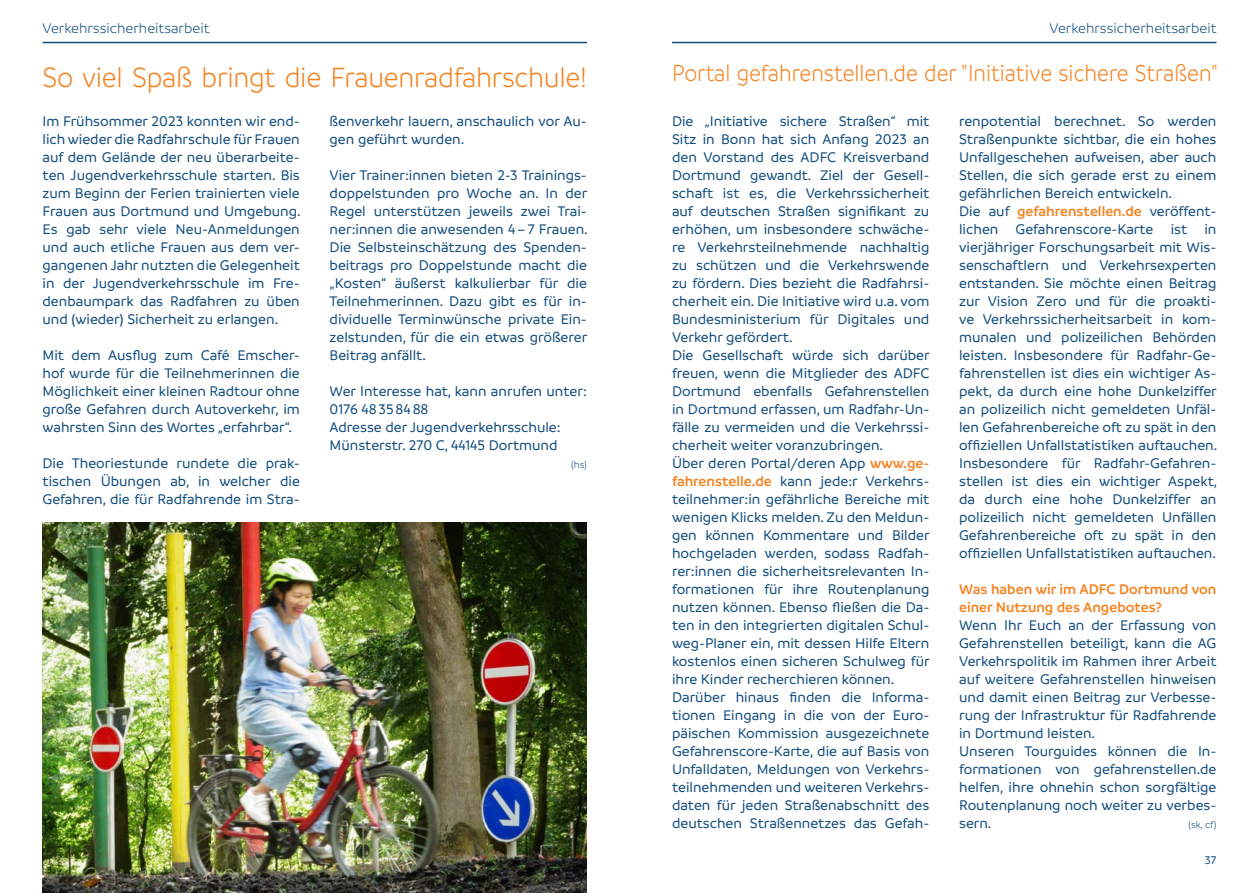
<style>
.page{position:relative;width:1259px;height:893px;background:#fff}
.page>*{position:absolute;margin:0;border:0;box-sizing:border-box;transform-origin:0 0}
.Überschriften_groß{font:300 30px "Branding";letter-spacing:-.01em;color:#f58220;scale:.95 1}
.Überschriften_groß-2{font:300 24.75px "Branding";color:#f58220;scale:.91 1}
.Fließtext{font:500 15px/18px "Branding";color:#134d7e;text-align:justify}
.Fließtext-2{font:600 15px/18px "Branding";color:#f58220}
.Fließtext-3{font:300 15px "Branding";color:#134d7e}
.t1{font:500 12px "Branding";color:#134d7e}
.Fließtext-4{font:300 10.5px "Branding";color:#134d7e}
.Bild_Unterschriften{font:300 10.5px "Branding";color:#134d7e}
.s1{font-weight:600;color:#f58220}
</style>
<div class="page">
<hr style="left:672px;top:42px;width:544px;height:1px;background:#134d7e">
<hr style="left:43px;top:42px;width:544px;height:1px;background:#134d7e">
<img style="left:43px;top:522px;width:544px;height:371px">
<p class="Fließtext-3" style="left:43px;top:21px;width:168px">Verkehrssicherheitsarbeit</p>
<p class="Überschriften_groß" style="left:43px;top:62px;width:574px">So viel Spaß bringt die Frauenradfahrschule!</p>
<p class="Fließtext" style="left:330px;top:112px;width:259px">ßenverkehr lauern, anschaulich vor Au&shy;gen geführt wurden.</p>
<p class="Fließtext" style="left:330px;top:166px;width:260px">Vier Trainer:innen bieten 2-3 Trainings&shy;doppelstunden pro Woche an. In der Regel unterstützen jeweils zwei Trai&shy;ner:innen die anwesenden 4–7 Frauen.<br>Die Selbsteinschätzung des Spenden&shy;beitrags pro Doppelstunde macht die „Kosten“ äußerst kalkulierbar für die Teilnehmerinnen. Dazu gibt es für in&shy;dividuelle Terminwünsche private Ein&shy;zelstunden, für die ein etwas größerer Beitrag anfällt.</p>
<p class="Fließtext" style="left:330px;top:382px;width:259px">Wer Interesse hat, kann anrufen unter:<br>0176 48358488</p>
<p class="Fließtext" style="left:330px;top:418px;width:233px">Adresse der Jugendverkehrsschule:</p>
<p class="Fließtext" style="left:330px;top:436px;width:229px">Münsterstr. 270 C, 44145 Dortmund</p>
<p class="Bild_Unterschriften" style="left:571px;top:459px;width:17px">(hs)</p>
<p class="Fließtext" style="left:43px;top:112px;width:260px">Im Frühsommer 2023 konnten wir end&shy;lich wieder die Radfahrschule für Frauen auf dem Gelände der neu überarbeite&shy;ten Jugendverkehrsschule starten. Bis zum Beginn der Ferien trainierten viele Frauen aus Dortmund und Umgebung.<br>Es gab sehr viele Neu-Anmeldungen und auch etliche Frauen aus dem ver&shy;gangenen Jahr nutzten die Gelegenheit in der Jugendverkehrsschule im Fre&shy;denbaumpark das Radfahren zu üben und (wieder) Sicherheit zu erlangen.</p>
<p class="Fließtext" style="left:43px;top:346px;width:259px">Mit dem Ausflug zum Café Emscher&shy;hof wurde für die Teilnehmerinnen die Möglichkeit einer kleinen Radtour ohne große Gefahren durch Autoverkehr, im wahrsten Sinn des Wortes „erfahrbar“.</p>
<p class="Fließtext" style="left:43px;top:454px;width:259px">Die Theoriestunde rundete die prak&shy;tischen Übungen ab, in welcher die Gefahren, die für Radfahrende im Stra-</p>
<p class="Fließtext-3" style="left:1049px;top:21px;width:168px">Verkehrssicherheitsarbeit</p>
<p class="Überschriften_groß-2" style="left:672px;top:60px;width:601px">Portal gefahrenstellen.de der "Initiative sichere Straßen"</p>
<p class="Fließtext" style="left:672px;top:112px;width:259px">Die „Initiative sichere Straßen“ mit Sitz in Bonn hat sich Anfang 2023 an den Vorstand des ADFC Kreisverband Dortmund gewandt. Ziel der Gesell&shy;schaft ist es, die Verkehrssicherheit auf deutschen Straßen signifikant zu erhöhen, um insbesondere schwäche&shy;re Verkehrsteilnehmende nachhaltig zu schützen und die Verkehrswende zu fördern. Dies bezieht die Radfahrsi&shy;cherheit ein. Die Initiative wird u.a. vom Bundesministerium für Digitales und Verkehr gefördert.</p>
<p class="Fließtext" style="left:672px;top:346px;width:259px">Die Gesellschaft würde sich darüber freuen, wenn die Mitglieder des ADFC Dortmund ebenfalls Gefahrenstellen in Dortmund erfassen, um Radfahr-Un&shy;fälle zu vermeiden und die Verkehrssi&shy;cherheit weiter voranzubringen.</p>
<p class="Fließtext" style="left:672px;top:454px;width:259px">Über deren Portal/deren App <span class="s1">www.ge&shy;fahrenstelle.de</span> kann jede:r Verkehrs&shy;teilnehmer:in gefährliche Bereiche mit wenigen Klicks melden. Zu den Meldun&shy;gen können Kommentare und Bilder hochgeladen werden, sodass Radfah&shy;rer:innen die sicherheitsrelevanten In&shy;formationen für ihre Routenplanung nutzen können. Ebenso fließen die Da&shy;ten in den integrierten digitalen Schul&shy;weg-Planer ein, mit dessen Hilfe Eltern kostenlos einen sicheren Schulweg für ihre Kinder recherchieren können.</p>
<p class="Fließtext" style="left:672px;top:688px;width:259px">Darüber hinaus finden die Informa&shy;tionen Eingang in die von der Euro&shy;päischen Kommission ausgezeichnete Gefahrenscore-Karte, die auf Basis von Unfalldaten, Meldungen von Verkehrs&shy;teilnehmenden und weiteren Verkehrs&shy;daten für jeden Straßenabschnitt des deutschen Straßennetzes das Gefah-</p>
<p class="Fließtext" style="left:959px;top:112px;width:259px">renpotential berechnet. So werden Straßenpunkte sichtbar, die ein hohes Unfallgeschehen aufweisen, aber auch Stellen, die sich gerade erst zu einem gefährlichen Bereich entwickeln.</p>
<p class="Fließtext" style="left:959px;top:202px;width:260px">Die auf <span class="s1">gefahrenstellen.de</span> veröffent&shy;lichen Gefahrenscore-Karte ist in vierjähriger Forschungsarbeit mit Wis&shy;senschaftlern und Verkehrsexperten entstanden. Sie möchte einen Beitrag zur Vision Zero und für die proakti&shy;ve Verkehrssicherheitsarbeit in kom&shy;munalen und polizeilichen Behörden leisten. Insbesondere für Radfahr-Ge&shy;fahrenstellen ist dies ein wichtiger As&shy;pekt, da durch eine hohe Dunkelziffer an polizeilich nicht gemeldeten Unfäl&shy;len Gefahrenbereiche oft zu spät in den offiziellen Unfallstatistiken auftauchen.<br>Insbesondere für Radfahr-Gefahren&shy;stellen ist dies ein wichtiger Aspekt, da durch eine hohe Dunkelziffer an polizeilich nicht gemeldeten Unfällen Gefahrenbereiche oft zu spät in den offiziellen Unfallstatistiken auftauchen.</p>
<p class="Fließtext-2" style="left:959px;top:580px;width:259px">Was haben wir im ADFC Dortmund von einer Nutzung des Angebotes?</p>
<p class="Fließtext" style="left:959px;top:616px;width:259px">Wenn Ihr Euch an der Erfassung von Gefahrenstellen beteiligt, kann die AG Verkehrspolitik im Rahmen ihrer Arbeit auf weitere Gefahrenstellen hinweisen und damit einen Beitrag zur Verbesse&shy;rung der Infrastruktur für Radfahrende in Dortmund leisten.</p>
<p class="Fließtext" style="left:959px;top:742px;width:259px">Unseren Tourguides können die In&shy;formationen von gefahrenstellen.de helfen, ihre ohnehin schon sorgfältige Routenplanung noch weiter zu verbes&shy;sern.</p>
<p class="Fließtext-4" style="left:1188px;top:819px;width:29px">(sk, cf)</p>
<p class="t1" style="left:1205px;top:854px;width:13px">37</p>
</div>
